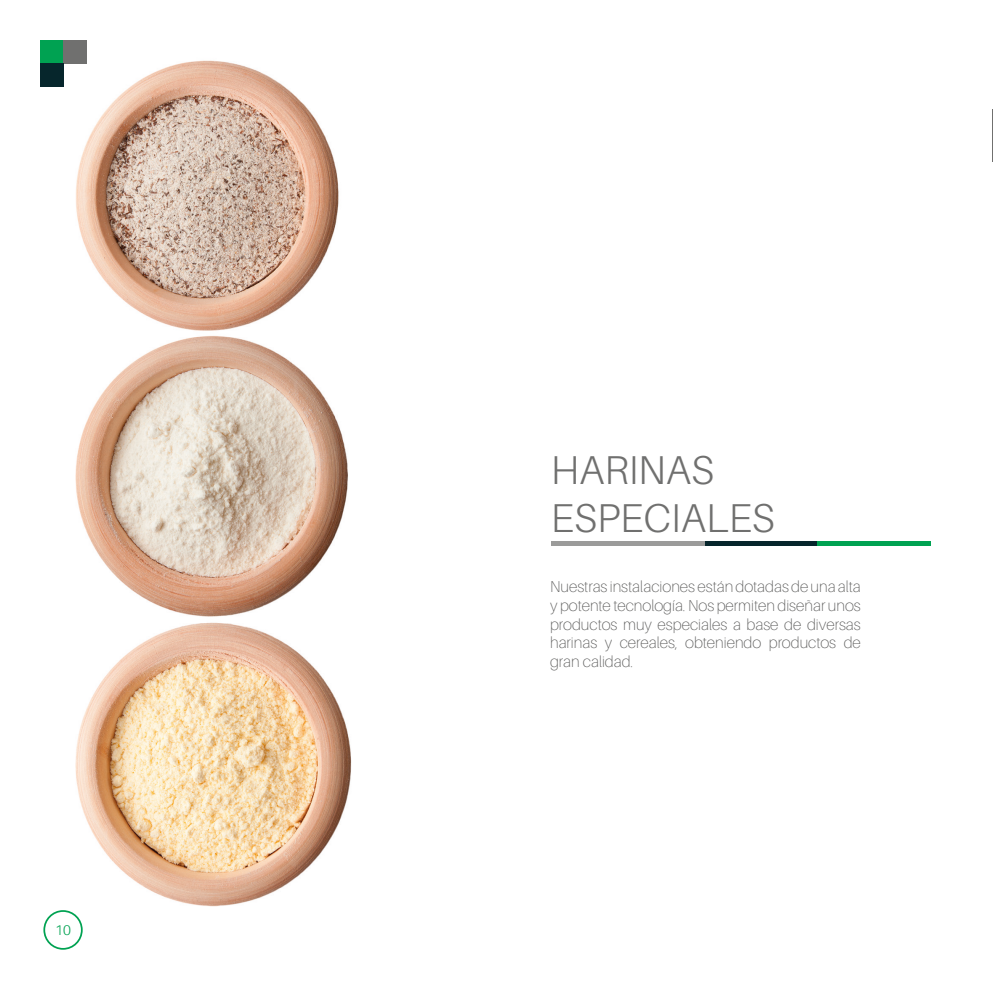
<style>
.page{position:relative;width:993px;height:993px;background:#fff}
.page>*{position:absolute;margin:0;border:0;box-sizing:border-box;transform-origin:0 0}
.t1{font:300 40.25px "Aileron";color:#70706f}
.t2{font:100 15.75px/18.9px "Aileron";color:#575756;text-align:justify}
.t3{font:300 14px "Aileron";color:#00a252}
</style>
<div class="page">
<div style="left:43px;top:909px;width:40px;height:40px;border:2px solid #00a252;border-radius:50%"></div>
<img style="left:40px;top:51px;width:312px;height:855px">
<hr style="left:992px;top:109px;width:1px;height:53px;background:#70706f">
<div style="left:550px;top:540px;width:380px;height:5px;background:#9b9b9a"></div>
<div style="left:705px;top:540px;width:225px;height:5px;background:#06262c"></div>
<div style="left:817px;top:540px;width:113px;height:5px;background:#00a252"></div>
<div style="left:40px;top:40px;width:23px;height:23px;background:#00a252"></div>
<div style="left:63px;top:40px;width:23px;height:23px;background:#70706f"></div>
<div style="left:40px;top:63px;width:23px;height:23px;background:#06262c"></div>
<p class="t3" style="left:55px;top:922px;width:17px">10</p>
<p class="t1" style="left:550px;top:447px;width:165px">HARINAS</p>
<p class="t1" style="left:550px;top:495px;width:226px">ESPECIALES</p>
<p class="t2" style="left:550px;top:576px;width:312px">Nuestras instalaciones están dotadas de una alta y potente tecnología. Nos permiten diseñar unos productos muy especiales a base de diversas harinas y cereales, obteniendo productos de gran calidad.</p>
</div>
